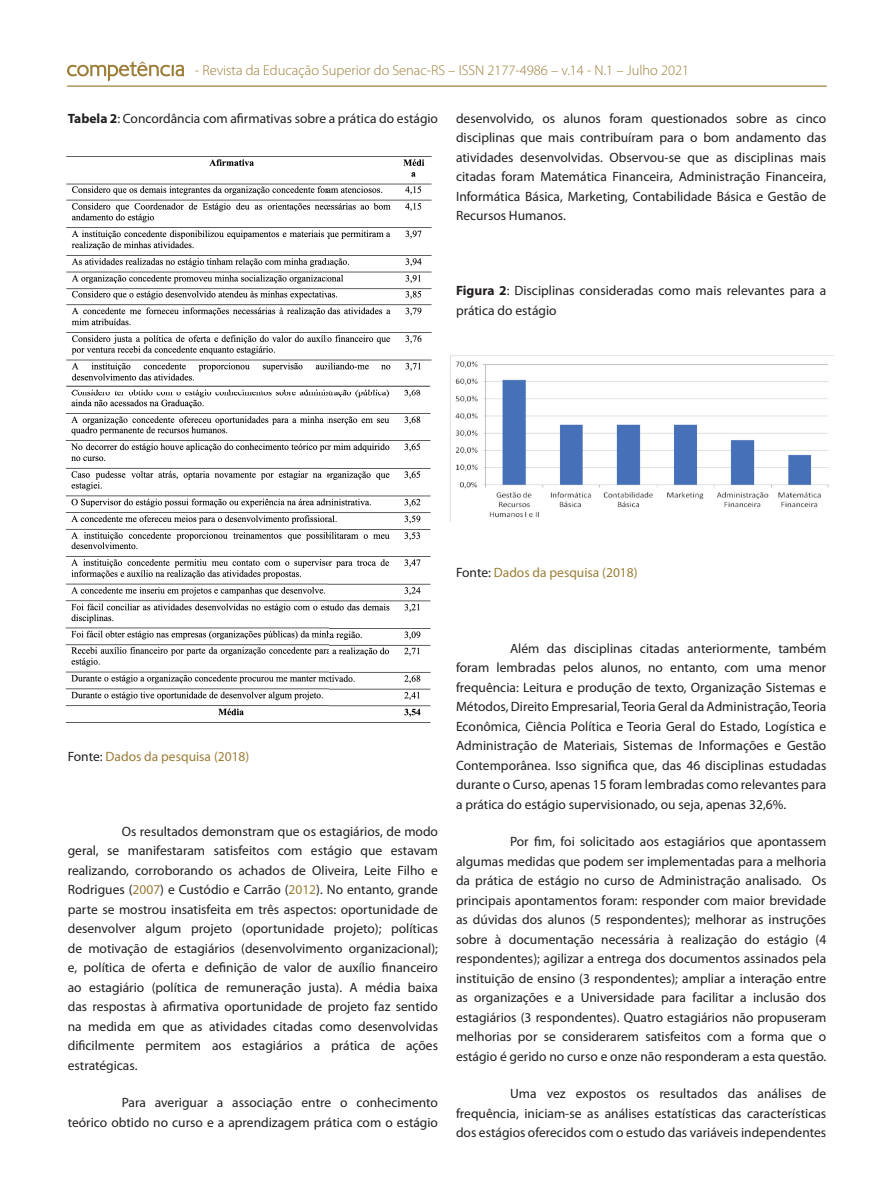
<style>
.page{position:relative;width:893px;height:1191px;background:#fff}
.page>*{position:absolute;margin:0;border:0;box-sizing:border-box;transform-origin:0 0}
.t1{font:300 14.4px "Myriad Pro";color:#9b7d37}
.t2{font:13.5px/19.5px "Myriad Pro";color:#231f20;text-align:justify}
.t3{font:13.5px "Myriad Pro";color:#9b7d37}
.s1{font-weight:700}
.s2{color:#231f20}
.s3{color:#9b7d37}
</style>
<div class="page">
<hr style="left:67px;top:85px;width:760px;height:2px;background:#9b7d37">
<svg style="left:67px;top:61px;width:117px;height:20px"></svg>
<img style="left:66px;top:156px;width:366px;height:225px">
<img style="left:65px;top:385px;width:366px;height:338px">
<img style="left:450px;top:355px;width:383px;height:166px">
<p class="t1" style="left:195px;top:62px;width:496px">- Revista da Educação Superior do Senac-RS – ISSN 2177-4986 – v.14 - N.1 – Julho 2021</p>
<p class="t2" style="left:68px;top:108px;width:372px"><span class="s1">Tabela 2</span>: Concordância com afirmativas sobre a prática do estágio</p>
<p class="t2" style="left:456px;top:108px;width:372px">desenvolvido, os alunos foram questionados sobre as cinco disciplinas que mais contribuíram para o bom andamento das atividades desenvolvidas. Observou-se que as disciplinas mais citadas foram Matemática Financeira, Administração Financeira, Informática Básica, Marketing, Contabilidade Básica e Gestão de Recursos Humanos.</p>
<p class="t2" style="left:456px;top:281px;width:372px"><span class="s1">Figura 2</span>: Disciplinas consideradas como mais relevantes para a prática do estágio</p>
<p class="t3" style="left:456px;top:564px;width:183px"><span class="s2">Fonte:</span> Dados da pesquisa (2018)</p>
<p class="t3" style="left:68px;top:748px;width:183px"><span class="s2">Fonte:</span> Dados da pesquisa (2018)</p>
<p class="t2" style="left:68px;top:821px;width:372px;text-indent:54px">Os resultados demonstram que os estagiários, de modo geral, se manifestaram satisfeitos com estágio que estavam realizando, corroborando os achados de Oliveira, Leite Filho e Rodrigues (<span class="s3">2007</span>) e Custódio e Carrão (<span class="s3">2012</span>). No entanto, grande parte se mostrou insatisfeita em três aspectos: oportunidade de desenvolver algum projeto (oportunidade projeto); políticas de motivação de estagiários (desenvolvimento organizacional); e, política de oferta e definição de valor de auxílio financeiro ao estagiário (política de remuneração justa). A média baixa das respostas à afirmativa oportunidade de projeto faz sentido na medida em que as atividades citadas como desenvolvidas dificilmente permitem aos estagiários a prática de ações estratégicas.</p>
<p class="t2" style="left:68px;top:1092px;width:372px;text-align:right">Para averiguar a associação entre o conhecimento<br>teórico obtido no curso e a aprendizagem prática com o estágio</p>
<p class="t2" style="left:456px;top:638px;width:372px;text-indent:54px">Além das disciplinas citadas anteriormente, também foram lembradas pelos alunos, no entanto, com uma menor frequência: Leitura e produção de texto, Organização Sistemas e Métodos, Direito Empresarial, Teoria Geral da Administração, Teoria Econômica, Ciência Política e Teoria Geral do Estado, Logística e Administração de Materiais, Sistemas de Informações e Gestão Contemporânea. Isso significa que, das 46 disciplinas estudadas durante o Curso, apenas 15 foram lembradas como relevantes para a prática do estágio supervisionado, ou seja, apenas 32,6%.</p>
<p class="t2" style="left:456px;top:831px;width:372px;text-indent:54px">Por fim, foi solicitado aos estagiários que apontassem algumas medidas que podem ser implementadas para a melhoria da prática de estágio no curso de Administração analisado. Os principais apontamentos foram: responder com maior brevidade as dúvidas dos alunos (5 respondentes); melhorar as instruções sobre à documentação necessária à realização do estágio (4 respondentes); agilizar a entrega dos documentos assinados pela instituição de ensino (3 respondentes); ampliar a interação entre as organizações e a Universidade para facilitar a inclusão dos estagiários (3 respondentes). Quatro estagiários não propuseram melhorias por se considerarem satisfeitos com a forma que o estágio é gerido no curso e onze não responderam a esta questão.</p>
<p class="t2" style="left:456px;top:1083px;width:372px;text-indent:54px">Uma vez expostos os resultados das análises de frequência, iniciam-se as análises estatísticas das características dos estágios oferecidos com o estudo das variáveis independentes</p>
</div>
